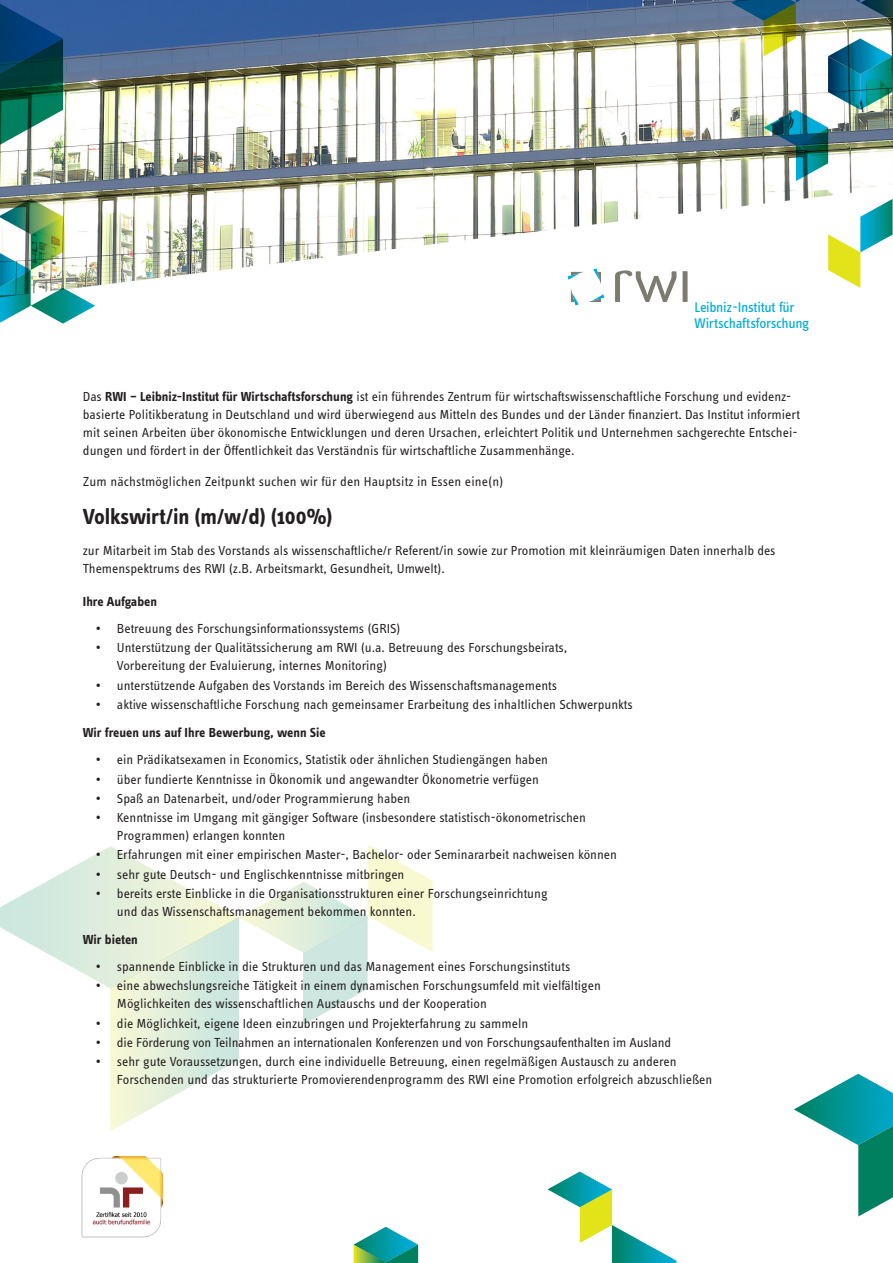
<style>
.page{position:relative;width:893px;height:1263px;background:#fff}
.page>*{position:absolute;margin:0;border:0;box-sizing:border-box;transform-origin:0 0}
.Fließtext{font:700 22.5px "Info OT Text";letter-spacing:-.01em;color:#231f20}
.t1{font:14.55px/16.2px "Info OT Text";letter-spacing:-.025em;color:#00acd9}
.Fließtext-2{font:13.5px/18px "Info OT Text";color:#231f20}
.H1_Auflistung{font:700 13.5px "Info OT Text";color:#231f20}
.s1{font-weight:700}
</style>
<div class="page">
<img style="left:0;top:0;width:893px;height:306px">
<svg style="left:568px;top:272px;width:16px;height:8px"></svg>
<svg style="left:571px;top:289px;width:8px;height:16px"></svg>
<svg style="left:593px;top:269px;width:8px;height:16px"></svg>
<svg style="left:588px;top:294px;width:16px;height:8px"></svg>
<div style="left:683px;top:271px;width:5px;height:31px;background:#7d7a6f"></div>
<svg style="left:615px;top:270px;width:61px;height:32px"></svg>
<svg style="left:0;top:845px;width:433px;height:286px"></svg>
<svg style="left:548px;top:1171px;width:128px;height:92px"></svg>
<svg style="left:794px;top:1074px;width:99px;height:142px"></svg>
<svg style="left:0;top:3px;width:63px;height:143px;background:#256571"></svg>
<svg style="left:354px;top:1227px;width:64px;height:36px"></svg>
<img style="left:0;top:199px;width:95px;height:125px">
<svg style="left:828px;top:199px;width:65px;height:89px"></svg>
<img style="left:731px;top:0;width:162px;height:181px">
<img style="left:81px;top:1156px;width:82px;height:82px">
<p class="t1" style="left:695px;top:299px;width:116px">Leibniz-Institut für<br>Wirtschaftsforschung</p>
<p class="Fließtext-2" style="left:83px;top:387px;width:718px">Das <span class="s1">RWI – Leibniz-Institut für Wirtschaftsforschung</span> ist ein führendes Zentrum für wirtschaftswissenschaftliche Forschung und evidenz&shy;basierte Politikberatung in Deutschland und wird überwiegend aus Mitteln des Bundes und der Länder finanziert. Das Institut informiert mit seinen Arbeiten über ökonomische Entwicklungen und deren Ursachen, erleichtert Politik und Unternehmen sachgerechte Entschei&shy;dungen und fördert in der Öffentlichkeit das Verständnis für wirtschaftliche Zusammenhänge.</p>
<p class="Fließtext-2" style="left:83px;top:472px;width:422px">Zum nächstmöglichen Zeitpunkt suchen wir für den Hauptsitz in Essen eine(n)</p>
<p class="Fließtext" style="left:83px;top:502px;width:251px">Volkswirt/in (m/w/d) (100%)</p>
<p class="Fließtext-2" style="left:83px;top:541px;width:694px">zur Mitarbeit im Stab des Vorstands als wissenschaftliche/r Referent/in sowie zur Promotion mit kleinräumigen Daten innerhalb des<br>Themenspektrums des RWI (z.B. Arbeitsmarkt, Gesundheit, Umwelt).</p>
<p class="H1_Auflistung" style="left:83px;top:593px;width:76px">Ihre Aufgaben</p>
<p class="Fließtext-2" style="left:96px;top:619px;width:306px">• Betreuung des Forschungsinformationssystems (GRIS)</p>
<p class="Fließtext-2" style="left:117px;top:639px;width:452px;text-indent:-21px">• Unterstützung der Qualitätssicherung am RWI (u.a. Betreuung des Forschungsbeirats,<br>Vorbereitung der Evaluierung, internes Monitoring)</p>
<p class="Fließtext-2" style="left:96px;top:676px;width:463px">• unterstützende Aufgaben des Vorstands im Bereich des Wissenschaftsmanagements</p>
<p class="Fließtext-2" style="left:96px;top:695px;width:539px">• aktive wissenschaftliche Forschung nach gemeinsamer Erarbeitung des inhaltlichen Schwerpunkts</p>
<p class="H1_Auflistung" style="left:83px;top:724px;width:244px">Wir freuen uns auf Ihre Bewerbung, wenn Sie</p>
<p class="Fließtext-2" style="left:96px;top:750px;width:454px">• ein Prädikatsexamen in Economics, Statistik oder ähnlichen Studiengängen haben</p>
<p class="Fließtext-2" style="left:96px;top:770px;width:445px">• über fundierte Kenntnisse in Ökonomik und angewandter Ökonometrie verfügen</p>
<p class="Fließtext-2" style="left:96px;top:789px;width:316px">• Spaß an Datenarbeit, und/oder Programmierung haben</p>
<p class="Fließtext-2" style="left:117px;top:808px;width:471px;text-indent:-21px">• Kenntnisse im Umgang mit gängiger Software (insbesondere statistisch-ökonometrischen<br>Programmen) erlangen konnten</p>
<p class="Fließtext-2" style="left:96px;top:846px;width:523px">• Erfahrungen mit einer empirischen Master-, Bachelor- oder Seminararbeit nachweisen können</p>
<p class="Fließtext-2" style="left:96px;top:865px;width:310px">• sehr gute Deutsch- und Englischkenntnisse mitbringen</p>
<p class="Fließtext-2" style="left:117px;top:884px;width:432px;text-indent:-21px">• bereits erste Einblicke in die Organisationsstrukturen einer Forschungseinrichtung und das Wissenschaftsmanagement bekommen konnten.</p>
<p class="H1_Auflistung" style="left:83px;top:931px;width:57px">Wir bieten</p>
<p class="Fließtext-2" style="left:96px;top:957px;width:476px">• spannende Einblicke in die Strukturen und das Management eines Forschungsinstituts</p>
<p class="Fließtext-2" style="left:117px;top:977px;width:485px;text-indent:-21px">• eine abwechslungsreiche Tätigkeit in einem dynamischen Forschungsumfeld mit vielfältigen<br>Möglichkeiten des wissenschaftlichen Austauschs und der Kooperation</p>
<p class="Fließtext-2" style="left:96px;top:1014px;width:434px">• die Möglichkeit, eigene Ideen einzubringen und Projekterfahrung zu sammeln</p>
<p class="Fließtext-2" style="left:96px;top:1033px;width:577px">• die Förderung von Teilnahmen an internationalen Konferenzen und von Forschungsaufenthalten im Ausland</p>
<p class="Fließtext-2" style="left:117px;top:1052px;width:597px;text-indent:-21px">• sehr gute Voraussetzungen, durch eine individuelle Betreuung, einen regelmäßigen Austausch zu anderen<br>Forschenden und das strukturierte Promovierendenprogramm des RWI eine Promotion erfolgreich abzuschließen</p>
</div>
